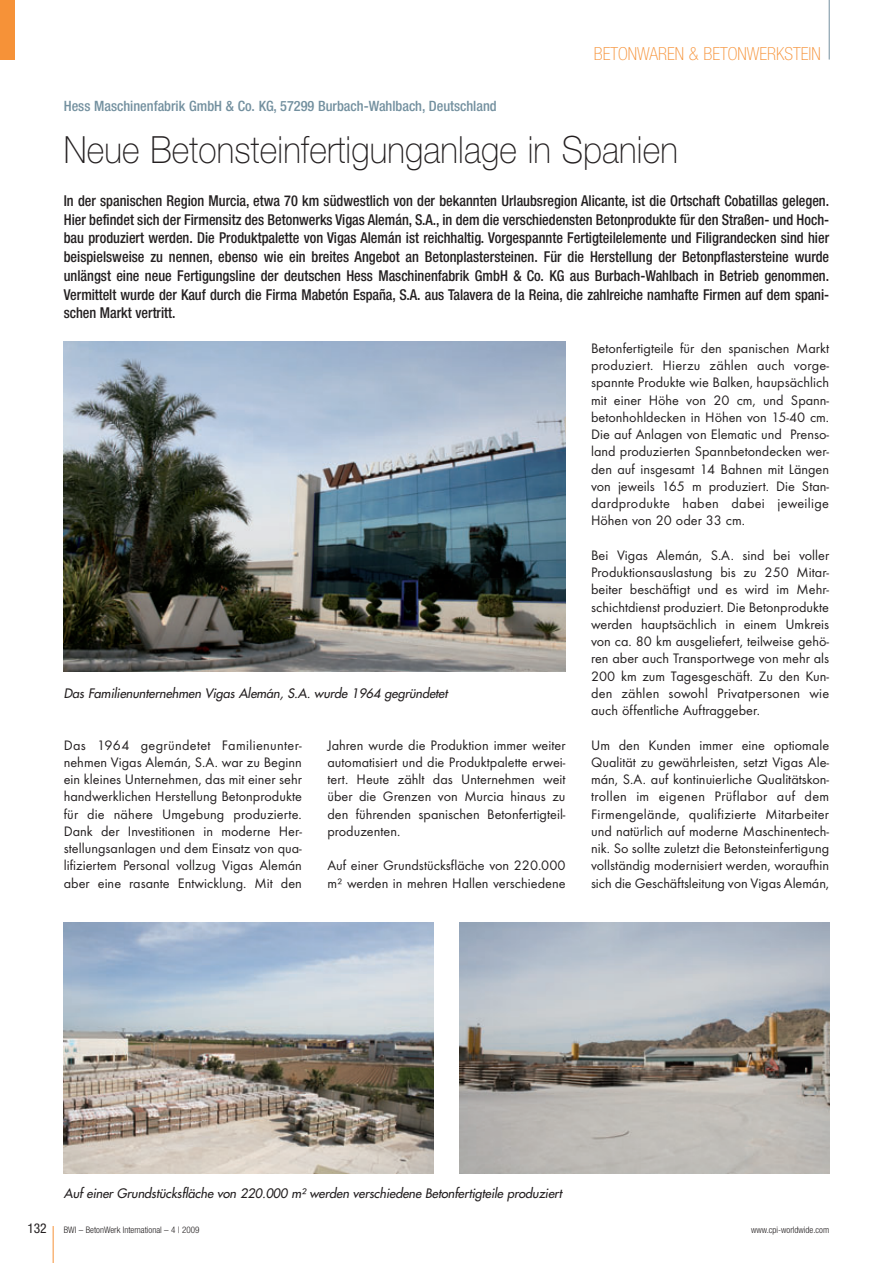
<style>
.page{position:relative;width:893px;height:1263px;background:#fff}
.page>*{position:absolute;margin:0;border:0;box-sizing:border-box;transform-origin:0 0}
.t1{font:100 37.5px "Helvetica Neue";letter-spacing:.005em;color:#231f20;scale:.9 1}
.t2{font:100 condensed 18px "Helvetica Neue";color:#f69238}
.t3{font:500 condensed 15px/18.8px "Helvetica Neue";letter-spacing:-.005em;color:#231f20;text-align:justify;scale:.95 1}
.t4{font:14.25px/17.2px "Futura T";color:#231f20;text-align:justify}
.t5{font:500 condensed 14.25px "Helvetica Neue";color:#73909f}
.t6{font:condensed 13.5px "Helvetica Neue";color:#231f20}
.t7{font:italic 12.75px "Futura";letter-spacing:-.005em;color:#231f20}
.t8{font:300 condensed 9px "Helvetica Neue";color:#231f20}
</style>
<div class="page">
<hr style="left:53px;top:1226px;width:1px;height:37px;background:#f69238">
<hr style="left:829px;top:0;width:1px;height:60px;background:#73909f">
<div style="left:0;top:0;width:15px;height:60px;background:#f69238"></div>
<img style="left:64px;top:341px;width:502px;height:330px">
<img style="left:64px;top:922px;width:370px;height:251px">
<img style="left:459px;top:922px;width:370px;height:251px">
<p class="t5" style="left:64px;top:101px;width:434px">Hess Maschinenfabrik GmbH &amp; Co. KG, 57299 Burbach-Wahlbach, Deutschland</p>
<p class="t2" style="left:594px;top:47px;width:228px">BETONWAREN &amp; BETONWERKSTEIN</p>
<h1 class="t1" style="left:64px;top:136px;width:684px">Neue Betonsteinfertigunganlage in Spanien</h1>
<p class="t3" style="left:64px;top:192px;width:807px">In der spanischen Region Murcia, etwa 70 km südwestlich von der bekannten Urlaubsregion Alicante, ist die Ortschaft Cobatillas gelegen.<br>Hier befindet sich der Firmensitz des Betonwerks Vigas Alemán, S.A., in dem die verschiedensten Betonprodukte für den Straßen- und Hoch - bau produziert werden. Die Produktpalette von Vigas Alemán ist reichhaltig. Vorgespannte Fertigteilelemente und Filigrandecken sind hier beispielsweise zu nennen, ebenso wie ein breites Angebot an Betonplastersteinen. Für die Herstellung der Betonpflastersteine wurde unlängst eine neue Fertigungsline der deutschen Hess Maschinenfabrik GmbH &amp; Co. KG aus Burbach-Wahlbach in Betrieb genommen.<br>Vermittelt wurde der Kauf durch die Firma Mabetón España, S.A. aus Talavera de la Reina, die zahlreiche namhafte Firmen auf dem spani&shy;schen Markt vertritt.</p>
<p class="t7" style="left:64px;top:687px;width:387px">Das Familienunternehmen Vigas Alemán, S.A. wurde 1964 gegründetet</p>
<p class="t4" style="left:64px;top:737px;width:240px">Das 1964 gegründetet Familienunter - nehmen Vigas Alemán, S.A. war zu Beginn ein kleines Unternehmen, das mit einer sehr handwerklichen Herstellung Betonprodukte für die nähere Umgebung produzierte.<br>Dank der Investitionen in moderne Her - stellungsanlagen und dem Einsatz von qua&shy;lifiziertem Personal vollzug Vigas Alemán aber eine rasante Entwicklung. Mit den</p>
<p class="t4" style="left:327px;top:737px;width:240px">Jahren wurde die Produktion immer weiter automatisiert und die Produktpalette erwei&shy;tert. Heute zählt das Unternehmen weit über die Grenzen von Murcia hinaus zu den führenden spanischen Betonfertigteil - pro duzenten.</p>
<p class="t4" style="left:327px;top:858px;width:240px">Auf einer Grundstücksfläche von 220.000 m² werden in mehren Hallen verschiedene</p>
<p class="t4" style="left:591px;top:341px;width:240px">Betonfertigteile für den spanischen Markt produziert. Hierzu zählen auch vorge&shy;spannte Produkte wie Balken, haupsächlich mit einer Höhe von 20 cm, und Spann - beton hohldecken in Höhen von 15-40 cm.<br>Die auf Anlagen von Elematic und Prenso - land produzierten Spannbetondecken wer&shy;den auf insgesamt 14 Bahnen mit Längen von jeweils 165 m produziert. Die Stan - dard produkte haben dabei jeweilige Höhen von 20 oder 33 cm.</p>
<p class="t4" style="left:591px;top:548px;width:240px">Bei Vigas Alemán, S.A. sind bei voller Produktionsauslastung bis zu 250 Mit ar - beiter beschäftigt und es wird im Mehr - schichtdienst produziert. Die Betonprodukte werden hauptsächlich in einem Umkreis von ca. 80 km ausgeliefert, teilweise gehö&shy;ren aber auch Transportwege von mehr als 200 km zum Tagesgeschäft. Zu den Kun - den zählen sowohl Privatpersonen wie auch öffentliche Auftraggeber.</p>
<p class="t4" style="left:591px;top:737px;width:240px">Um den Kunden immer eine optiomale Qualität zu gewährleisten, setzt Vigas Ale - mán, S.A. auf kontinuierliche Qualitäts kon - trollen im eigenen Prüflabor auf dem Firmengelände, qualifizierte Mitarbeiter und natürlich auf moderne Maschinen tech - nik. So sollte zuletzt die Betonsteinfertigung vollständig modernisiert werden, woraufhin sich die Geschäftsleitung von Vigas Ale mán,</p>
<p class="t7" style="left:64px;top:1187px;width:502px">Auf einer Grundstücksfläche von 220.000 m² werden verschiedene Betonfertigteile produziert</p>
<p class="t6" style="left:27px;top:1223px;width:21px">132</p>
<p class="t8" style="left:64px;top:1226px;width:137px">BWI – BetonWerk International – 4 | 2009</p>
<p class="t8" style="left:751px;top:1226px;width:80px">www.cpi-worldwide.com</p>
</div>
